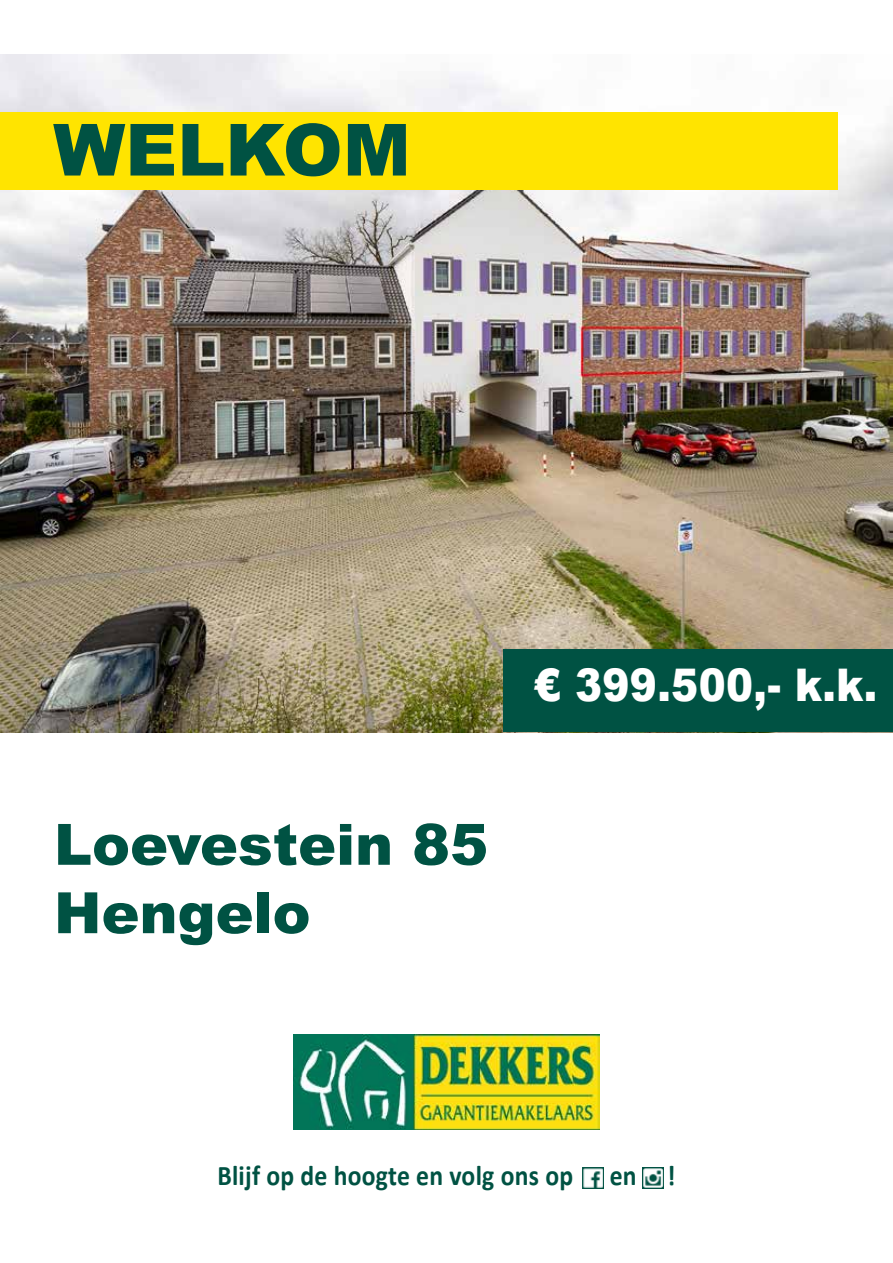
<style>
.page{position:relative;width:893px;height:1263px;background:#fff}
.page>*{position:absolute;margin:0;border:0;box-sizing:border-box;transform-origin:0 0}
.t1{font:900 72px "Arial";color:#005243}
.t2{font:900 57px/68.4px "Arial";color:#005243}
.t3{font:900 45px "Arial";letter-spacing:.01em;color:#fff;scale:.9 1}
.t4{font:700 28.5px "Calibri";letter-spacing:.01em;color:#005243;scale:.9 1}
</style>
<div class="page">
<img style="left:0;top:54px;width:893px;height:678px">
<div style="left:1px;top:112px;width:837px;height:77px;background:#ffe400"></div>
<div style="left:503px;top:649px;width:390px;height:83px;background:#005243"></div>
<img style="left:293px;top:1034px;width:307px;height:96px">
<img style="left:583px;top:1167px;width:20px;height:21px">
<img style="left:642px;top:1167px;width:21px;height:21px">
<h1 class="t1" style="left:53px;top:98px;width:359px">WELKOM</h1>
<h2 class="t2" style="left:54px;top:808px;width:436px">Loevestein 85<br>Hengelo</h2>
<h3 class="t3" style="left:534px;top:652px;width:383px">€ 399.500,- k.k.</h3>
<p class="t4" style="left:217px;top:1155px;width:397px">Blijf op de hoogte en volg ons op</p>
<p class="t4" style="left:610px;top:1155px;width:75px">en !</p>
</div>
